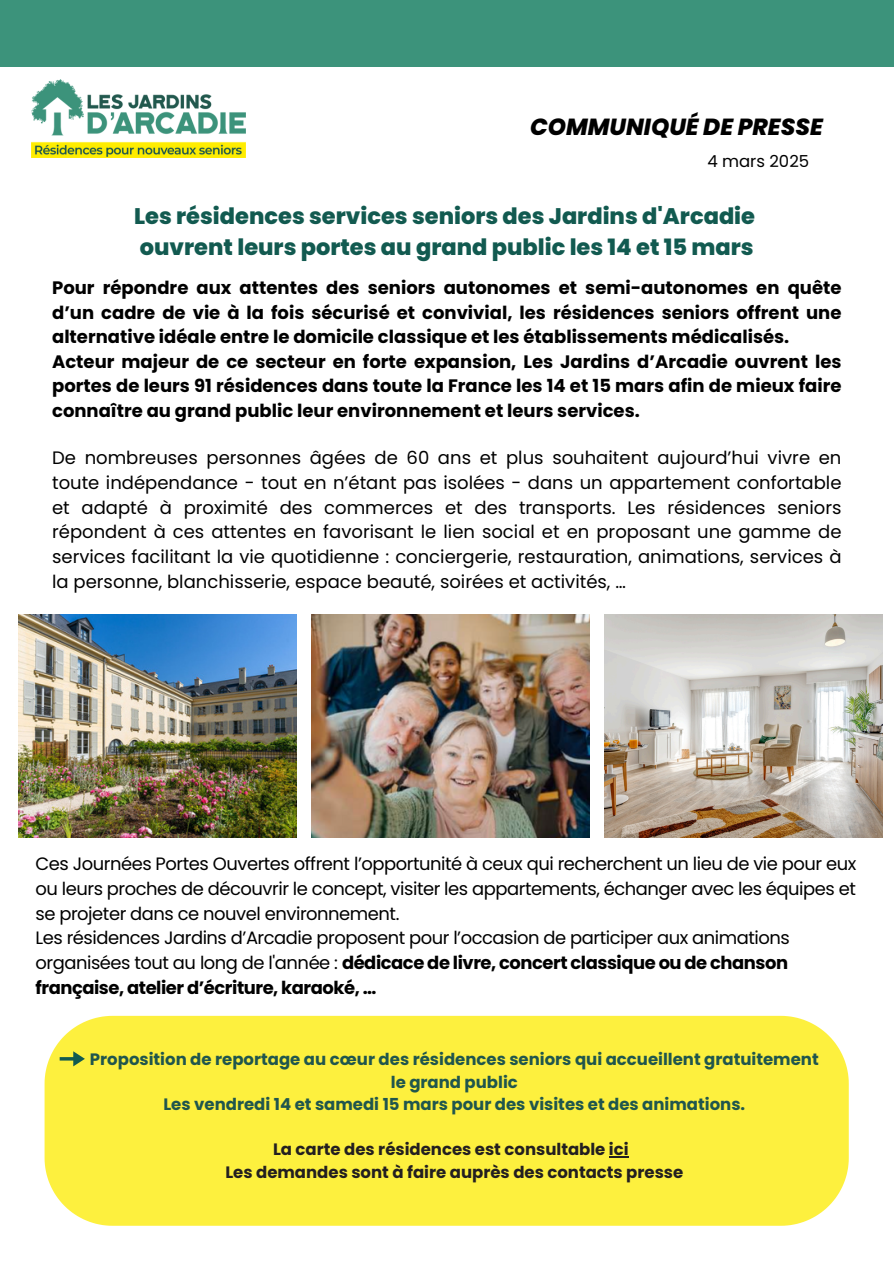
<style>
.page{position:relative;width:894px;height:1264px;background:#fff}
.page>*{position:absolute;margin:0;border:0;box-sizing:border-box;transform-origin:0 0}
.t1{font:italic 800 23.25px "Poppins";color:#000}
.t2{font:800 22.5px/31.5px "Poppins";color:#125a50}
.t3{font:18px/24.8px "Poppins";color:#000}
.t4{font:700 18px/24.5px "Poppins";color:#000}
.t5{font:17.85px/24.8px "Poppins";letter-spacing:-.025em;color:#000;text-align:justify}
.t6{font:700 16.5px/22.5px "Poppins";color:#20564d;text-align:center}
.t7{font:700 16.5px/22.5px "Poppins";color:#231f20;text-align:center}
.t8{font:16.5px "Poppins";color:#000}
.s1{font-weight:700}
</style>
<div class="page">
<img style="left:31px;top:80px;width:214px;height:77px">
<div style="left:0;top:0;width:893px;height:67px;background:#3c937b"></div>
<img style="left:18px;top:615px;width:278px;height:222px">
<img style="left:311px;top:614px;width:278px;height:223px">
<img style="left:604px;top:614px;width:278px;height:223px">
<div style="left:45px;top:1015px;width:803px;height:210px;background:#fdf03e"></div>
<svg style="left:60px;top:1051px;width:25px;height:15px"></svg>
<svg style="left:608px;top:1156px;width:20px;height:1px"></svg>
<h2 class="t1" style="left:530px;top:111px;width:294px">COMMUNIQUÉ DE PRESSE</h2>
<h3 class="t8" style="left:707px;top:150px;width:103px">4 mars 2025</h3>
<p class="t2" style="left:134px;top:200px;width:622px">Les résidences services seniors des Jardins d'Arcadie ouvrent leurs portes au grand public les 14 et 15 mars</p>
<p class="t4" style="left:52px;top:276px;width:790px">Pour répondre aux attentes des seniors autonomes et semi-autonomes en quête d’un cadre de vie à la fois sécurisé et convivial, les résidences seniors offrent une alternative idéale entre le domicile classique et les établissements médicalisés.<br>Acteur majeur de ce secteur en forte expansion, Les Jardins d’Arcadie ouvrent les portes de leurs 91 résidences dans toute la France les 14 et 15 mars afin de mieux faire connaître au grand public leur environnement et leurs services.</p>
<p class="t3" style="left:52px;top:445px;width:790px">De nombreuses personnes âgées de 60 ans et plus souhaitent aujourd’hui vivre en toute indépendance - tout en n’étant pas isolées - dans un appartement confortable et adapté à proximité des commerces et des transports. Les résidences seniors répondent à ces attentes en favorisant le lien social et en proposant une gamme de services facilitant la vie quotidienne : conciergerie, restauration, animations, services à la personne, blanchisserie, espace beauté, soirées et activités, …</p>
<p class="t5" style="left:35px;top:851px;width:822px">Ces Journées Portes Ouvertes offrent l’opportunité à ceux qui recherchent un lieu de vie pour eux ou leurs proches de découvrir le concept, visiter les appartements, échanger avec les équipes et se projeter dans ce nouvel environnement.</p>
<p class="t5" style="left:35px;top:925px;width:755px">Les résidences Jardins d’Arcadie proposent pour l’occasion de participer aux animations organisées tout au long de l'année : <span class="s1">dédicace de livre, concert classique ou de chanson française, atelier d’écriture, karaoké, …</span></p>
<p class="t6" style="left:90px;top:1048px;width:730px">Proposition de reportage au cœur des résidences seniors qui accueillent gratuitement le grand public<br>Les vendredi 14 et samedi 15 mars pour des visites et des animations.</p>
<h1 class="t7" style="left:225px;top:1138px;width:459px">La carte des résidences est consultable ici<br>Les demandes sont à faire auprès des contacts presse</h1>
</div>
